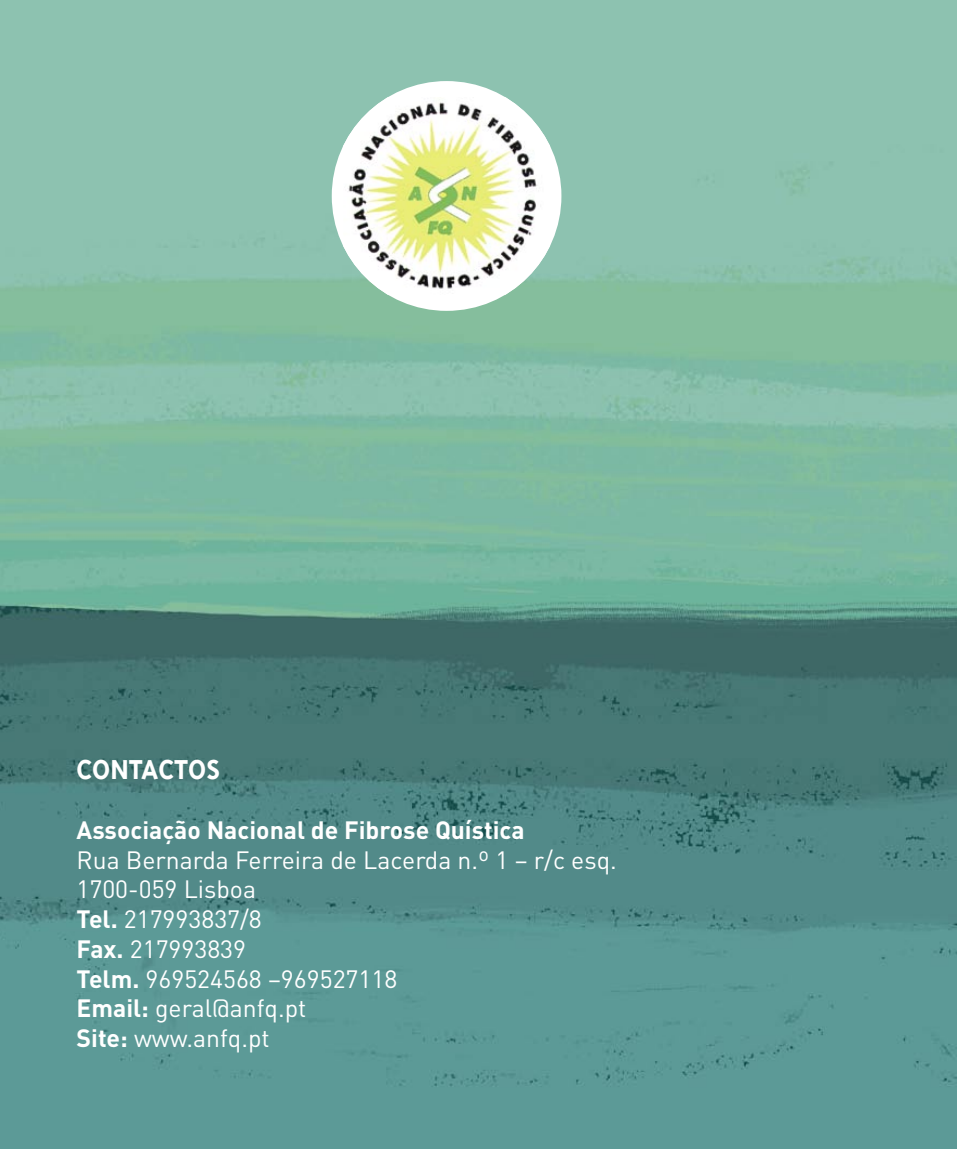
<style>
.page{position:relative;width:957px;height:1149px;background:#fff}
.page>*{position:absolute;margin:0;border:0;box-sizing:border-box;transform-origin:0 0}
.T_tulo_5{font:700 31.5px "Triplex";color:#fff}
.Corpo_de_texto_2{font:24.75px "DIN";color:#fff}
.t1{font:700 24.75px "DIN";color:#fff}
.s1{font-weight:700}
</style>
<div class="page">
<img style="left:0;top:0;width:957px;height:1148px">
<div style="left:332px;top:81px;width:229px;height:230px;background:#fff;border-radius:50%"></div>
<img style="left:344px;top:97px;width:205px;height:197px">
<p class="T_tulo_5" style="left:77px;top:751px;width:145px">CONTACTOS</p>
<p class="t1" style="left:77px;top:813px;width:449px">Associação Nacional de Fibrose Quística</p>
<p class="Corpo_de_texto_2" style="left:77px;top:844px;width:542px">Rua Bernarda Ferreira de Lacerda n.º 1 – r/c esq.</p>
<p class="Corpo_de_texto_2" style="left:77px;top:873px;width:181px">1700-059 Lisboa</p>
<p class="Corpo_de_texto_2" style="left:77px;top:903px;width:187px"><span class="s1">Tel.</span> 217993837/8</p>
<p class="Corpo_de_texto_2" style="left:77px;top:933px;width:171px"><span class="s1">Fax.</span> 217993839</p>
<p class="Corpo_de_texto_2" style="left:77px;top:962px;width:322px"><span class="s1">Telm.</span> 969524568 –969527118</p>
<p class="Corpo_de_texto_2" style="left:77px;top:992px;width:231px"><span class="s1">Email:</span> geral@anfq.pt</p>
<p class="Corpo_de_texto_2" style="left:77px;top:1022px;width:195px"><span class="s1">Site:</span> www.anfq.pt</p>
</div>
